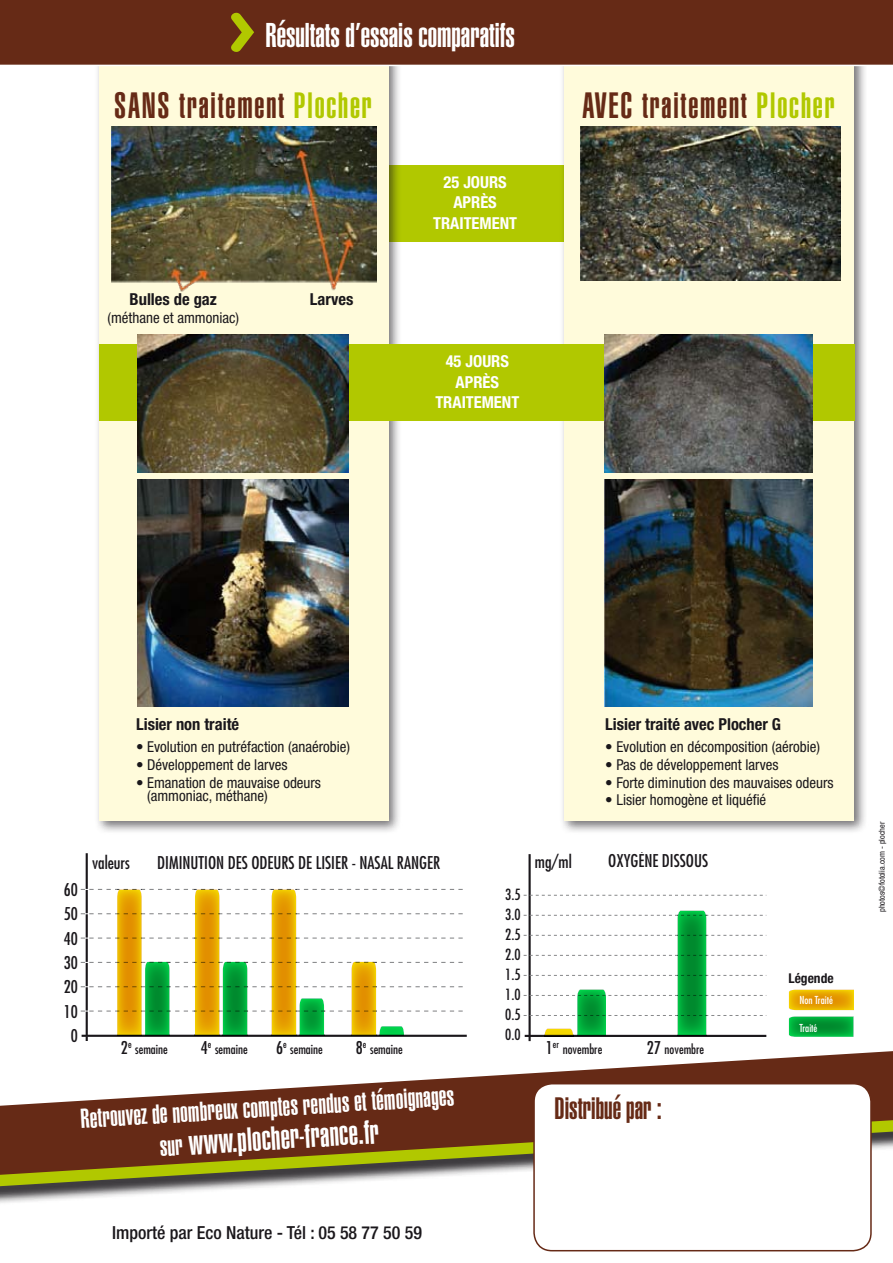
<style>
.page{position:relative;width:893px;height:1263px;background:#fff}
.page>*{position:absolute;margin:0;border:0;box-sizing:border-box;transform-origin:0 0}
.t1{font:900 extra-condensed 36px "Helvetica";letter-spacing:.05em;color:#662a16}
.t2{font:900 extra-condensed 33.75px "Helvetica";color:#fff}
.t3{font:900 extra-condensed 33px "Helvetica";color:#fff}
.t4{font:900 extra-condensed 30.45px "Helvetica";color:#662a16}
.t5{font:900 extra-condensed 27px "Helvetica";color:#fff}
.t6{font:500 condensed 18px "Helvetica Neue LT Std";color:#1a171b}
.t7{font:condensed 17.1px "Futura";color:#1a171b}
.t8{font:700 condensed 16.5px "Helvetica Neue LT Std";color:#1a171b}
.t9{font:700 condensed 16.5px/20.7px "Helvetica Neue LT Std";color:#fff;text-align:center}
.t10{font:condensed 15px/13.5px "Helvetica Neue LT Std";color:#1a171b}
.t11{font:condensed 15px "Futura";color:#1a171b}
.t12{font:700 condensed 13.5px "Helvetica Neue LT Std";color:#1a171b}
.t13{font:condensed 12.9px "Futura";color:#1a171b}
.t14{font:condensed 12.45px "Futura";color:#1a171b}
.t15{font:condensed 10.65px "Futura";color:#fff}
.t16{font:condensed 8.25px "Helvetica Neue LT Std";color:#1a171b}
.s1{color:#b1c800}
.s2{font-size:17.1px}
.s3{font-size:27px}
</style>
<div class="page">
<svg style="left:0;top:1051px;width:893px;height:57px"></svg>
<div style="left:0;top:1108px;width:893px;height:106px;background:#1a171b;opacity:.75"></div>
<svg style="left:0;top:1120px;width:893px;height:66px;background:#806235"></svg>
<div style="left:534px;top:1084px;width:337px;height:167px;background:#fff;border-radius:18px"></div>
<div style="left:533px;top:1083px;width:339px;height:168px;border:2px solid #662a16;border-radius:18px"></div>
<div style="left:370px;top:165px;width:221px;height:77px;background:#b1c800"></div>
<div style="left:559px;top:0;width:315px;height:841px;background:#1a171b;opacity:.6"></div>
<div style="left:565px;top:0;width:289px;height:821px;background:#fffbdb"></div>
<img style="left:580px;top:127px;width:260px;height:153px">
<div style="left:94px;top:0;width:314px;height:841px;background:#1a171b;opacity:.6"></div>
<div style="left:99px;top:0;width:290px;height:821px;background:#fffbdb"></div>
<img style="left:112px;top:127px;width:265px;height:165px">
<div style="left:99px;top:344px;width:756px;height:77px;background:#b1c800"></div>
<img style="left:605px;top:479px;width:208px;height:228px">
<img style="left:605px;top:335px;width:208px;height:137px">
<img style="left:137px;top:479px;width:212px;height:228px">
<img style="left:137px;top:335px;width:212px;height:137px">
<div style="left:0;top:0;width:893px;height:66px;background:#662a16"></div>
<svg style="left:228px;top:10px;width:26px;height:45px"></svg>
<hr style="left:86px;top:853px;width:2px;height:188px;background:#1a171b">
<hr style="left:82px;top:1035px;width:385px;height:2px;background:#1a171b">
<svg style="left:81px;top:889px;width:386px;height:147px"></svg>
<hr style="left:528px;top:854px;width:3px;height:187px;background:#1a171b">
<svg style="left:524px;top:895px;width:242px;height:1px"></svg>
<svg style="left:524px;top:911px;width:242px;height:126px"></svg>
<svg style="left:789px;top:990px;width:65px;height:20px"></svg>
<svg style="left:789px;top:1016px;width:65px;height:21px"></svg>
<h2 class="t2" style="left:265px;top:15px;width:251px">Résultats d’essais comparatifs</h2>
<h1 class="t1" style="left:114px;top:84px;width:259px">SANS traitement <span class="s1">Plocher</span></h1>
<h1 class="t1" style="left:582px;top:84px;width:254px">AVEC traitement <span class="s1">Plocher</span></h1>
<p class="t8" style="left:130px;top:289px;width:89px">Bulles de gaz</p>
<p class="t10" style="left:107px;top:310px;width:133px">(méthane et ammoniac)</p>
<p class="t8" style="left:310px;top:289px;width:45px">Larves</p>
<p class="t9" style="left:433px;top:171px;width:82px">25 jours<br>Après traitement</p>
<p class="t9" style="left:435px;top:350px;width:82px">45 jours<br>Après traitement</p>
<p class="t8" style="left:136px;top:714px;width:105px">Lisier non traité</p>
<p class="t10" style="left:136px;top:740px;width:216px">• Evolution en putréfaction (anaérobie)</p>
<p class="t10" style="left:136px;top:758px;width:153px">• Développement de larves</p>
<p class="t10" style="left:147px;top:775px;width:175px;text-indent:-11px">• Emanation de mauvaise odeurs (ammoniac, méthane)</p>
<p class="t7" style="left:64px;top:879px;width:16px">60</p>
<p class="t7" style="left:64px;top:903px;width:16px">50</p>
<p class="t7" style="left:64px;top:927px;width:16px">40</p>
<p class="t7" style="left:64px;top:952px;width:16px">30</p>
<p class="t7" style="left:64px;top:976px;width:16px">20</p>
<p class="t7" style="left:64px;top:1000px;width:16px">10</p>
<p class="t7" style="left:71px;top:1025px;width:9px">0</p>
<p class="t7" style="left:92px;top:852px;width:39px">valeurs</p>
<p class="t7" style="left:157px;top:851px;width:284px">DIMINUTION DES ODEURS DE LISIER - NASAL RANGER</p>
<p class="t13" style="left:121px;top:1041px;width:48px"><span class="s2">2</span><sup>e</sup> semaine</p>
<p class="t13" style="left:201px;top:1041px;width:48px"><span class="s2">4</span><sup>e</sup> semaine</p>
<p class="t13" style="left:276px;top:1041px;width:48px"><span class="s2">6</span><sup>e</sup> semaine</p>
<p class="t13" style="left:356px;top:1041px;width:48px"><span class="s2">8</span><sup>e</sup> semaine</p>
<h3 class="t5" style="left:80px;top:1105px;width:376px;rotate:-4deg">Retrouvez de nombreux comptes rendus ettémoignages</h3>
<h3 class="t3" style="left:158px;top:1127px;width:221px;rotate:-4deg"><span class="s3">sur</span> www.plocher-france.fr</h3>
<p class="t7" style="left:92px;top:1226px;width:38px">mg/ml</p>
<p class="t7" style="left:165px;top:1225px;width:101px">OXYGÈNE DISSOUS</p>
<p class="t6" style="left:112px;top:1221px;width:311px">Importé par Eco Nature - Tél : 05 58 77 50 59</p>
<p class="t14" style="left:408px;top:1231px;width:14px">3.5</p>
<p class="t8" style="left:605px;top:714px;width:177px">Lisier traité avec Plocher G</p>
<p class="t10" style="left:605px;top:740px;width:216px">• Evolution en décomposition (aérobie)</p>
<p class="t10" style="left:605px;top:758px;width:175px">• Pas de développement larves</p>
<p class="t10" style="left:605px;top:775px;width:230px">• Forte diminution des mauvaises odeurs</p>
<p class="t10" style="left:605px;top:793px;width:163px">• Lisier homogène et liquéfié</p>
<p class="t11" style="left:505px;top:885px;width:17px">3.5</p>
<p class="t11" style="left:505px;top:905px;width:17px">3.0</p>
<p class="t11" style="left:505px;top:925px;width:17px">2.5</p>
<p class="t11" style="left:505px;top:945px;width:17px">2.0</p>
<p class="t11" style="left:505px;top:965px;width:17px">1.5</p>
<p class="t11" style="left:505px;top:985px;width:17px">1.0</p>
<p class="t11" style="left:505px;top:1005px;width:17px">0.5</p>
<p class="t11" style="left:505px;top:1025px;width:17px">0.0</p>
<p class="t7" style="left:535px;top:851px;width:38px">mg/ml</p>
<p class="t7" style="left:608px;top:850px;width:101px">OXYGÈNE DISSOUS</p>
<p class="t13" style="left:546px;top:1041px;width:58px"><span class="s2">1</span><sup>er</sup> novembre</p>
<p class="t13" style="left:647px;top:1041px;width:59px"><span class="s2">27</span> novembre</p>
<h3 class="t4" style="left:555px;top:1090px;width:109px">Distribué par :</h3>
<p class="t12" style="left:788px;top:970px;width:47px">Légende</p>
<p class="t15" style="left:799px;top:993px;width:35px">Non Traité</p>
<p class="t15" style="left:799px;top:1021px;width:20px">Traité</p>
<p class="t16" style="left:877px;top:912px;width:92px;rotate:-90deg">photos©fotolia.com - plocher</p>
</div>
